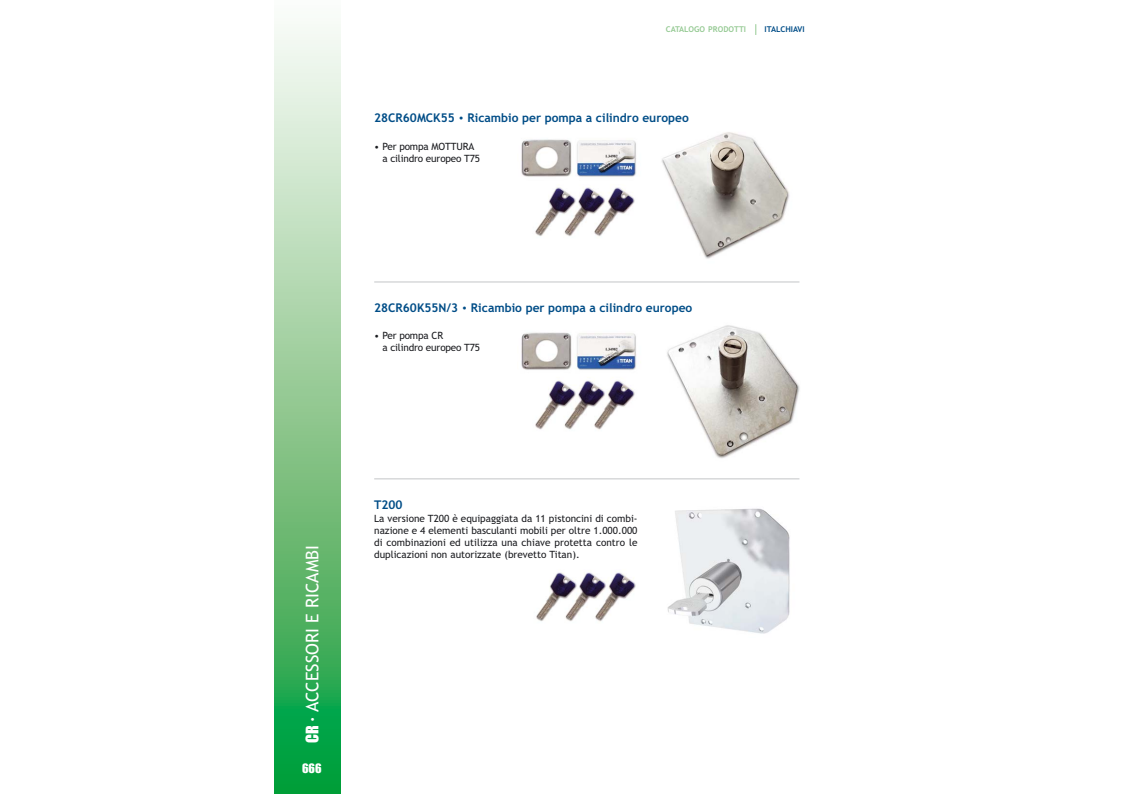
<style>
.page{position:relative;width:1134px;height:794px;background:#fff}
.page>*{position:absolute;margin:0;border:0;box-sizing:border-box;transform-origin:0 0}
.t1{font:17.5px "Trebuchet MS";color:#fff}
.t2{font:700 12px "Trebuchet MS";color:#004d87}
.t3{font:12px "Impact";color:#fff}
.t4{font:10px/12px "Trebuchet MS";letter-spacing:-.015em;color:#1b1c20;text-align:justify}
.t5{font:700 8px "Trebuchet MS";color:#96ca94}
.t6{font:700 8px "Trebuchet MS";color:#004d87}
.s1{font-weight:400;font-size:10.5px}
.s2{color:#fff}
.s3{font-family:"Impact";font-size:16px}
</style>
<div class="page">
<svg style="left:275px;top:27px;width:65px;height:767px;background:#87c993"></svg>
<img style="left:661px;top:132px;width:129px;height:127px">
<img style="left:521px;top:139px;width:115px;height:98px">
<img style="left:521px;top:332px;width:116px;height:98px">
<img style="left:536px;top:572px;width:100px;height:50px">
<hr style="left:374px;top:281px;width:425px;height:1px;background:#c3c5c7">
<hr style="left:374px;top:478px;width:425px;height:1px;background:#c3c5c7">
<img style="left:667px;top:325px;width:133px;height:134px">
<img style="left:667px;top:508px;width:123px;height:126px">
<p class="t5" style="left:666px;top:26px;width:82px">CATALOGO PRODOTTI</p>
<p class="t6" style="left:765px;top:26px;width:42px">ITALCHIAVI</p>
<p class="t2" style="left:374px;top:113px;width:316px">28CR60MCK55 <span class="s1">•</span> Ricambio per pompa a cilindro europeo</p>
<p class="t4" style="left:374px;top:141px;width:102px">• Per pompa MOTTURA</p>
<p class="t4" style="left:374px;top:153px;width:107px"><span class="s2">•</span> a cilindro europeo T75</p>
<p class="t2" style="left:374px;top:303px;width:320px">28CR60K55N/3 <span class="s1">•</span> Ricambio per pompa a cilindro europeo</p>
<p class="t4" style="left:374px;top:330px;width:70px">• Per pompa CR</p>
<p class="t4" style="left:374px;top:342px;width:107px"><span class="s2">•</span> a cilindro europeo T75</p>
<h1 class="t1" style="left:306px;top:742px;width:199px;rotate:-90deg"><span class="s3">CR</span> <sup>•</sup> ACCESSORI E RICAMBI</h1>
<p class="t3" style="left:302px;top:761px;width:21px">666</p>
<p class="t2" style="left:374px;top:499px;width:30px">T200</p>
<p class="t4" style="left:374px;top:513px;width:265px">La versione T200 è equipaggiata da 11 pistoncini di combi&shy;nazione e 4 elementi basculanti mobili per oltre 1.000.000 di combinazioni ed utilizza una chiave protetta contro le duplicazioni non autorizzate (brevetto Titan).</p>
</div>
